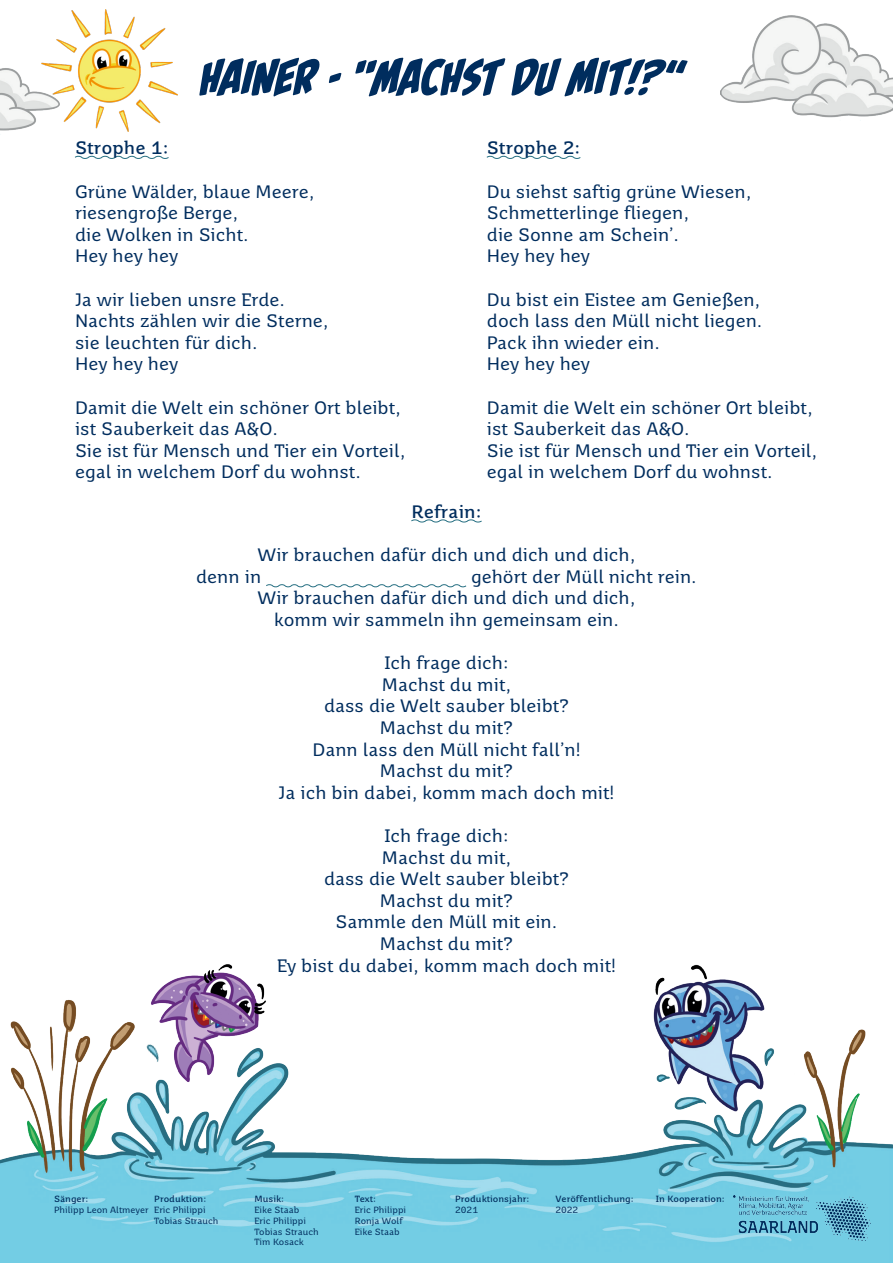
<style>
.page{position:relative;width:893px;height:1263px;background:#fff}
.page>*{position:absolute;margin:0;border:0;box-sizing:border-box;transform-origin:0 0}
.t1{font:italic 54px "Palooka BB";color:#002d5e}
.Text{font:18px "Saar 1450 Text";color:#002d5e}
.Text-2{font:700 18px "Saar 1450 Text";color:#002d5e}
.t2{font:9px "Saar 1450 Text";color:#002d5e}
.t3{font:700 9px "Saar 1450 Text";color:#002d5e}
</style>
<div class="page">
<img style="left:0;top:999px;width:893px;height:264px">
<svg style="left:75px;top:155px;width:94px;height:4px"></svg>
<svg style="left:486px;top:155px;width:95px;height:4px"></svg>
<img style="left:733px;top:1195px;width:138px;height:45px">
<img style="left:638px;top:964px;width:145px;height:151px">
<img style="left:143px;top:964px;width:131px;height:137px">
<svg style="left:411px;top:519px;width:71px;height:4px"></svg>
<svg style="left:266px;top:584px;width:201px;height:4px"></svg>
<img style="left:60px;top:10px;width:117px;height:122px">
<img style="left:720px;top:16px;width:173px;height:102px">
<img style="left:0;top:39px;width:60px;height:92px">
<img style="left:132px;top:1027px;width:29px;height:57px">
<p class="t1" style="left:198px;top:49px;width:485px">HAINER - "MACHST DU MIT!?“</p>
<p class="Text-2" style="left:75px;top:137px;width:95px">Strophe 1:</p>
<p class="Text" style="left:75px;top:181px;width:241px">Grüne Wälder, blaue Meere,</p>
<p class="Text" style="left:75px;top:202px;width:165px">riesengroße Berge,</p>
<p class="Text" style="left:75px;top:224px;width:175px">die Wolken in Sicht.</p>
<p class="Text" style="left:75px;top:245px;width:105px">Hey hey hey</p>
<p class="Text" style="left:75px;top:289px;width:212px">Ja wir lieben unsre Erde.</p>
<p class="Text" style="left:75px;top:310px;width:255px">Nachts zählen wir die Sterne,</p>
<p class="Text" style="left:75px;top:332px;width:184px">sie leuchten für dich.</p>
<p class="Text" style="left:75px;top:353px;width:105px">Hey hey hey</p>
<p class="Text" style="left:75px;top:397px;width:327px">Damit die Welt ein schöner Ort bleibt,</p>
<p class="Text" style="left:75px;top:418px;width:204px">ist Sauberkeit das A&amp;O.</p>
<p class="Text" style="left:75px;top:440px;width:332px">Sie ist für Mensch und Tier ein Vorteil,</p>
<p class="Text" style="left:75px;top:461px;width:287px">egal in welchem Dorf du wohnst.</p>
<p class="Text-2" style="left:487px;top:137px;width:95px">Strophe 2:</p>
<p class="Text" style="left:487px;top:181px;width:266px">Du siehst saftig grüne Wiesen,</p>
<p class="Text" style="left:487px;top:202px;width:204px">Schmetterlinge fliegen,</p>
<p class="Text" style="left:487px;top:224px;width:194px">die Sonne am Schein’.</p>
<p class="Text" style="left:487px;top:245px;width:105px">Hey hey hey</p>
<p class="Text" style="left:487px;top:289px;width:275px">Du bist ein Eistee am Genießen,</p>
<p class="Text" style="left:487px;top:310px;width:277px">doch lass den Müll nicht liegen.</p>
<p class="Text" style="left:487px;top:332px;width:174px">Pack ihn wieder ein.</p>
<p class="Text" style="left:487px;top:353px;width:105px">Hey hey hey</p>
<p class="Text" style="left:487px;top:397px;width:327px">Damit die Welt ein schöner Ort bleibt,</p>
<p class="Text" style="left:487px;top:418px;width:204px">ist Sauberkeit das A&amp;O.</p>
<p class="Text" style="left:487px;top:440px;width:332px">Sie ist für Mensch und Tier ein Vorteil,</p>
<p class="Text" style="left:487px;top:461px;width:287px">egal in welchem Dorf du wohnst.</p>
<p class="Text-2" style="left:411px;top:501px;width:72px">Refrain:</p>
<p class="Text" style="left:258px;top:544px;width:379px">Wir brauchen dafür dich und dich und dich,</p>
<p class="Text" style="left:196px;top:566px;width:67px">denn in</p>
<p class="Text" style="left:471px;top:566px;width:227px">gehört der Müll nicht rein.</p>
<p class="Text" style="left:258px;top:587px;width:379px">Wir brauchen dafür dich und dich und dich,</p>
<p class="Text" style="left:274px;top:609px;width:347px">komm wir sammeln ihn gemeinsam ein.</p>
<p class="Text" style="left:384px;top:652px;width:126px">Ich frage dich:</p>
<p class="Text" style="left:382px;top:674px;width:131px">Machst du mit,</p>
<p class="Text" style="left:324px;top:695px;width:246px">dass die Welt sauber bleibt?</p>
<p class="Text" style="left:380px;top:717px;width:135px">Machst du mit?</p>
<p class="Text" style="left:312px;top:739px;width:270px">Dann lass den Müll nicht fall’n!</p>
<p class="Text" style="left:380px;top:760px;width:135px">Machst du mit?</p>
<p class="Text" style="left:279px;top:782px;width:337px">Ja ich bin dabei, komm mach doch mit!</p>
<p class="Text" style="left:384px;top:825px;width:126px">Ich frage dich:</p>
<p class="Text" style="left:382px;top:847px;width:131px">Machst du mit,</p>
<p class="Text" style="left:324px;top:868px;width:246px">dass die Welt sauber bleibt?</p>
<p class="Text" style="left:380px;top:890px;width:135px">Machst du mit?</p>
<p class="Text" style="left:336px;top:911px;width:223px">Sammle den Müll mit ein.</p>
<p class="Text" style="left:380px;top:933px;width:135px">Machst du mit?</p>
<p class="Text" style="left:277px;top:955px;width:340px">Ey bist du dabei, komm mach doch mit!</p>
<p class="t3" style="left:154px;top:1193px;width:54px">Produktion:</p>
<p class="t2" style="left:154px;top:1204px;width:53px">Eric Philippi</p>
<p class="t2" style="left:154px;top:1215px;width:66px">Tobias Strauch</p>
<p class="t3" style="left:54px;top:1193px;width:36px">Sänger:</p>
<p class="t2" style="left:54px;top:1204px;width:96px">Philipp Leon Altmeyer</p>
<p class="t3" style="left:255px;top:1193px;width:31px">Musik:</p>
<p class="t2" style="left:255px;top:1204px;width:46px">Eike Staab</p>
<p class="t2" style="left:255px;top:1215px;width:53px">Eric Philippi</p>
<p class="t2" style="left:255px;top:1226px;width:66px">Tobias Strauch</p>
<p class="t2" style="left:255px;top:1237px;width:51px">Tim Kosack</p>
<p class="t3" style="left:355px;top:1193px;width:23px">Text:</p>
<p class="t2" style="left:355px;top:1204px;width:53px">Eric Philippi</p>
<p class="t2" style="left:355px;top:1215px;width:49px">Ronja Wolf</p>
<p class="t2" style="left:355px;top:1226px;width:46px">Eike Staab</p>
<p class="t3" style="left:455px;top:1193px;width:76px">Produktionsjahr:</p>
<p class="t2" style="left:455px;top:1204px;width:24px">2021</p>
<p class="t3" style="left:555px;top:1193px;width:80px">Veröffentlichung:</p>
<p class="t2" style="left:555px;top:1204px;width:24px">2022</p>
<p class="t3" style="left:656px;top:1193px;width:70px">In Kooperation:</p>
</div>
